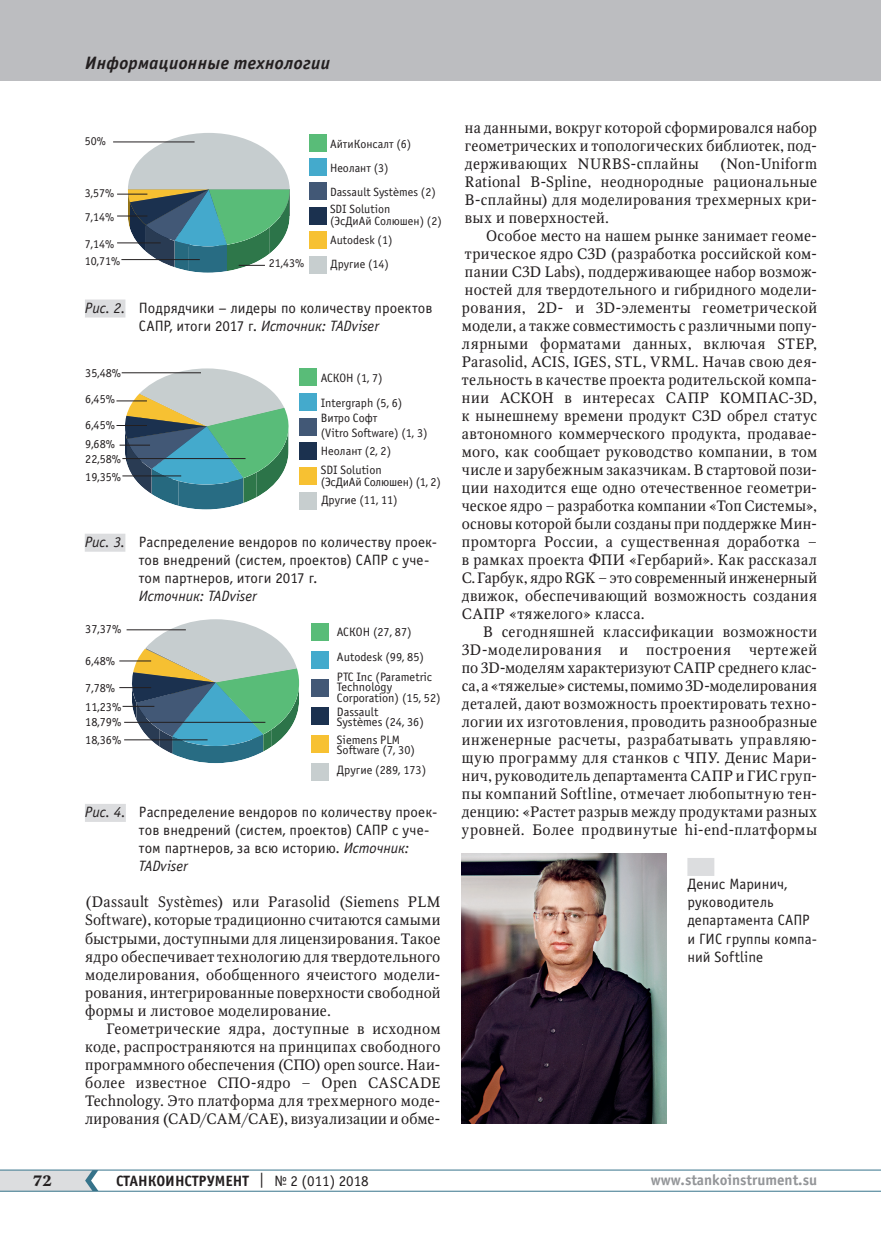
<style>
.page{position:relative;width:881px;height:1234px;background:#fff}
.page>*{position:absolute;margin:0;border:0;box-sizing:border-box;transform-origin:0 0}
.t1{font:italic 700 18px "Officina Sans C";letter-spacing:.015em;color:#231f20}
.t2{font:15px/18px "Octava";letter-spacing:.025em;color:#231f20;text-align:justify}
.t3{font:15px/18px "Officina Sans C";letter-spacing:.005em;color:#231f20}
.t4{font:700 15px "Officina Sans C";color:#231f20}
.t5{font:700 15px "Officina Sans C";color:#939598}
.t6{font:italic 15px "Officina Sans C";letter-spacing:-.01em;color:#231f20}
.t7{font:700 15px "Octava";color:#231f20}
.t8{font:12.3px/10.4px "Officina Sans C";color:#231f20}
.t9{font:12.15px/26.5px "Officina Sans C";color:#231f20}
.t10{font:12px/24px "Officina Sans C";color:#231f20}
.s1{font-family:"Myriad Pro"}
.s2{font-style:italic}
.s3{font-weight:400}
</style>
<div class="page">
<hr style="left:0;top:1190px;width:880px;height:1px;background:#36738a">
<hr style="left:0;top:1169px;width:880px;height:1px;background:#36738a">
<svg style="left:0;top:1169px;width:98px;height:21px;background:#ccd4d8"></svg>
<div style="left:0;top:0;width:880px;height:81px;background:#bcbdc0"></div>
<div style="left:309px;top:134px;width:17px;height:17px;background:#59bc78"></div>
<div style="left:309px;top:158px;width:17px;height:17px;background:#4ac"></div>
<div style="left:309px;top:183px;width:17px;height:17px;background:#425876"></div>
<div style="left:309px;top:207px;width:17px;height:17px;background:#1b314f"></div>
<div style="left:309px;top:232px;width:17px;height:17px;background:#f7c132"></div>
<div style="left:309px;top:256px;width:17px;height:17px;background:#c7cecf"></div>
<hr style="left:113px;top:141px;width:81px;height:1px;background:#231f20">
<hr style="left:117px;top:194px;width:30px;height:1px;background:#231f20">
<svg style="left:128px;top:133px;width:161px;height:140px"></svg>
<hr style="left:117px;top:215px;width:30px;height:1px;background:#231f20">
<hr style="left:117px;top:242px;width:44px;height:1px;background:#231f20">
<hr style="left:121px;top:259px;width:79px;height:1px;background:#231f20">
<div style="left:299px;top:368px;width:18px;height:18px;background:#59bc78"></div>
<div style="left:299px;top:393px;width:18px;height:17px;background:#4ac"></div>
<div style="left:299px;top:418px;width:18px;height:17px;background:#425876"></div>
<div style="left:299px;top:442px;width:18px;height:18px;background:#1b314f"></div>
<div style="left:299px;top:467px;width:18px;height:17px;background:#f7c132"></div>
<div style="left:299px;top:492px;width:18px;height:17px;background:#c7cecf"></div>
<svg style="left:124px;top:368px;width:165px;height:141px"></svg>
<hr style="left:122px;top:372px;width:79px;height:1px;background:#231f20">
<hr style="left:116px;top:400px;width:31px;height:1px;background:#231f20">
<hr style="left:116px;top:425px;width:31px;height:1px;background:#231f20">
<hr style="left:119px;top:444px;width:31px;height:1px;background:#231f20">
<hr style="left:122px;top:475px;width:59px;height:1px;background:#231f20">
<hr style="left:122px;top:458px;width:123px;height:1px;background:#231f20">
<div style="left:311px;top:622px;width:17px;height:18px;background:#59bc78"></div>
<div style="left:311px;top:650px;width:17px;height:18px;background:#4ac"></div>
<div style="left:311px;top:679px;width:17px;height:17px;background:#425876"></div>
<div style="left:311px;top:707px;width:17px;height:17px;background:#1b314f"></div>
<div style="left:311px;top:735px;width:17px;height:17px;background:#f7c132"></div>
<div style="left:311px;top:763px;width:17px;height:17px;background:#c7cecf"></div>
<svg style="left:131px;top:619px;width:169px;height:144px"></svg>
<hr style="left:126px;top:629px;width:60px;height:1px;background:#231f20">
<hr style="left:119px;top:660px;width:32px;height:1px;background:#231f20">
<hr style="left:119px;top:687px;width:32px;height:1px;background:#231f20">
<hr style="left:122px;top:705px;width:32px;height:1px;background:#231f20">
<hr style="left:124px;top:739px;width:83px;height:1px;background:#231f20">
<hr style="left:124px;top:721px;width:141px;height:1px;background:#231f20">
<div style="left:85px;top:299px;width:40px;height:18px;background:#dcdddf"></div>
<div style="left:85px;top:533px;width:40px;height:18px;background:#dcdddf"></div>
<div style="left:85px;top:803px;width:41px;height:18px;background:#dcdddf"></div>
<img style="left:461px;top:853px;width:205px;height:270px">
<div style="left:687px;top:857px;width:27px;height:18px;background:#dcdddf"></div>
<p class="t1" style="left:85px;top:53px;width:246px">Информационные технологии</p>
<p class="t10" style="left:85px;top:129px;width:23px">50%</p>
<p class="t10" style="left:330px;top:132px;width:107px">АйтиКонсалт (6)<br>Неолант (3)<br>Dassault Syst<span class="s1">è</span>mes (2)</p>
<p class="t10" style="left:330px;top:203px;width:113px;line-height:12px">SDI Solution<br>(ЭсДиАй Солюшен) (2)</p>
<p class="t10" style="left:330px;top:228px;width:64px">Autodesk (1)<br>Другие (14)</p>
<p class="t10" style="left:85px;top:182px;width:31px;line-height:23.4px">3,57%<br>7,14%</p>
<p class="t10" style="left:85px;top:236px;width:37px;line-height:17.1px">7,14%<br>10,71%</p>
<p class="t10" style="left:269px;top:251px;width:37px">21,43%</p>
<p class="t3" style="left:85px;top:299px;width:349px;text-align:center"><span class="s2">Рис. 2.</span> Подрядчики – лидеры по количеству проектов<br>САПР, итоги 2017 г. <span class="s2">Источник: TADviser</span></p>
<p class="t9" style="left:85px;top:360px;width:37px">35,48%</p>
<p class="t9" style="left:85px;top:385px;width:31px">6,45%<br>6,45%</p>
<p class="t9" style="left:85px;top:430px;width:31px">9,68%</p>
<p class="t9" style="left:85px;top:463px;width:37px">19,35%</p>
<p class="t9" style="left:85px;top:445px;width:37px">22,58%</p>
<p class="t9" style="left:320px;top:365px;width:63px">АСКОН (1, 7)</p>
<p class="t9" style="left:320px;top:395px;width:83px;line-height:15.8px">Intergraph (5, 6)<br>Витро Софт</p>
<p class="t9" style="left:320px;top:420px;width:108px">(Vitro Software) (1, 3)</p>
<p class="t9" style="left:320px;top:464px;width:122px;line-height:12.1px">SDI Solution<br>(ЭсДиАй Солюшен) (1, 2)</p>
<p class="t9" style="left:321px;top:487px;width:78px">Другие (11, 11)</p>
<p class="t9" style="left:320px;top:438px;width:72px">Неолант (2, 2)</p>
<p class="t3" style="left:139px;top:533px;width:300px;text-indent:-54px"><span class="s2">Рис. 3.</span> Распределение вендоров по количеству проек&shy;тов внедрений (систем, проектов) САПР с уче&shy;том партнеров, итоги 2017 г.</p>
<p class="t6" style="left:139px;top:588px;width:119px">Источник: TADviser</p>
<p class="t8" style="left:85px;top:624px;width:37px">37,37%</p>
<p class="t8" style="left:85px;top:647px;width:31px;line-height:26.7px">6,48%<br>7,78%</p>
<p class="t8" style="left:85px;top:701px;width:37px">11,23%</p>
<p class="t8" style="left:85px;top:734px;width:38px">18,36%</p>
<p class="t8" style="left:85px;top:716px;width:38px">18,79%</p>
<p class="t8" style="left:337px;top:626px;width:76px">АСКОН (27, 87)</p>
<p class="t8" style="left:337px;top:671px;width:105px">PTC Inc (Parametric<br>Technology<br>Corporation) (15, 52)</p>
<p class="t8" style="left:337px;top:651px;width:89px">Autodesk (99, 85)</p>
<p class="t8" style="left:337px;top:706px;width:88px">Dassault<br>Syst<span class="s1">è</span>mes (24, 36)</p>
<p class="t8" style="left:337px;top:734px;width:79px">Siemens PLM<br>Software (7, 30)</p>
<p class="t8" style="left:337px;top:765px;width:91px">Другие (289, 173)</p>
<p class="t3" style="left:139px;top:803px;width:300px;text-indent:-54px"><span class="s2">Рис. 4.</span> Распределение вендоров по количеству проек&shy;тов внедрений (систем, проектов) САПР с уче&shy;том партнеров, за всю историю. <span class="s2">Источник:<br>TADviser</span></p>
<p class="t2" style="left:85px;top:893px;width:357px">(Dassault Systèmes) или Parasolid (Siemens PLM Software), которые традиционно считаются самыми быстрыми, доступными для лицензирования. Такое ядро обеспечивает технологию для твердотельного моделирования, обобщенного ячеистого модели&shy;рования, интегрированные поверхности свободной формы и листовое моделирование.</p>
<p class="t2" style="left:85px;top:1019px;width:357px;text-indent:21px">Геометрические ядра, доступные в исходном коде, распространяются на принципах свободного программного обеспечения (СПО) open source. Наи&shy;более известное СПО-ядро – Open CASCADE Technology. Это платформа для трехмерного моде&shy;лирования (CAD/CAM/CAE), визуализации и обме-</p>
<p class="t2" style="left:465px;top:119px;width:353px">на данными, вокруг которой сформировался набор геометрических и топологических библиотек, под&shy;держивающих NURBS-сплайны</p>
<p class="t2" style="left:465px;top:155px;width:353px;text-indent:255px">(Non-Uniform Rational B-Spline, неоднородные рациональные B-сплайны) для моделирования трехмерных кри&shy;вых и поверхностей.</p>
<p class="t2" style="left:461px;top:227px;width:357px;text-indent:24px">Особое место на нашем рынке занимает геоме&shy;трическое ядро C3D (разработка российской ком&shy;пании C3D Labs), поддерживающее набор возмож&shy;ностей для твердотельного и гибридного модели&shy;рования, 2D- и 3D-элементы геометрической модели, а также совместимость с различными попу&shy;лярными форматами данных, включая STEP, Parasolid, ACIS, IGES, STL, VRML. Начав свою дея&shy;тельность в качестве проекта родительской компа&shy;нии АСКОН в интересах САПР КОМПАС-3D, к нынешнему времени продукт C3D обрел статус автономного коммерческого продукта, продавае&shy;мого, как сообщает руководство компании, в том числе и зарубежным заказчикам. В стартовой пози&shy;ции находится еще одно отечественное геометри&shy;ческое ядро – разработка компании «Топ Системы», основы которой были созданы при поддержке Мин&shy;промторга России, а существенная доработка – в рамках проекта ФПИ «Гербарий». Как рассказал С.Гарбук, ядро RGK – это современный инженерный движок, обеспечивающий возможность создания САПР «тяжелого» класса.</p>
<p class="t2" style="left:462px;top:623px;width:356px;text-indent:21px">В сегодняшней классификации возможности 3D-моделирования и построения чертежей по 3D-моделям характеризуют САПР среднего клас&shy;са, а «тяжелые» системы, помимо 3D-моделирования деталей, дают возможность проектировать техно&shy;логии их изготовления, проводить разнообразные инженерные расчеты, разрабатывать управляю&shy;щую программу для станков с ЧПУ. Денис Мари&shy;нич, руководитель департамента САПР и ГИС груп&shy;пы компаний Softline, отмечает любопытную тен&shy;денцию: «Растет разрыв между продуктами разных уровней. Более продвинутые hi-end-платформы</p>
<p class="t3" style="left:687px;top:875px;width:131px">Денис Маринич, руководитель департамента САПР и ГИС группы компа&shy;ний Softline</p>
<p class="t7" style="left:33px;top:1170px;width:20px">72</p>
<p class="t4" style="left:116px;top:1171px;width:254px">СТАНКОИНСТРУМЕНТ <span class="s3">| № 2 (011) 2018</span></p>
<p class="t5" style="left:650px;top:1171px;width:168px">www.stankoinstrument.su</p>
</div>
